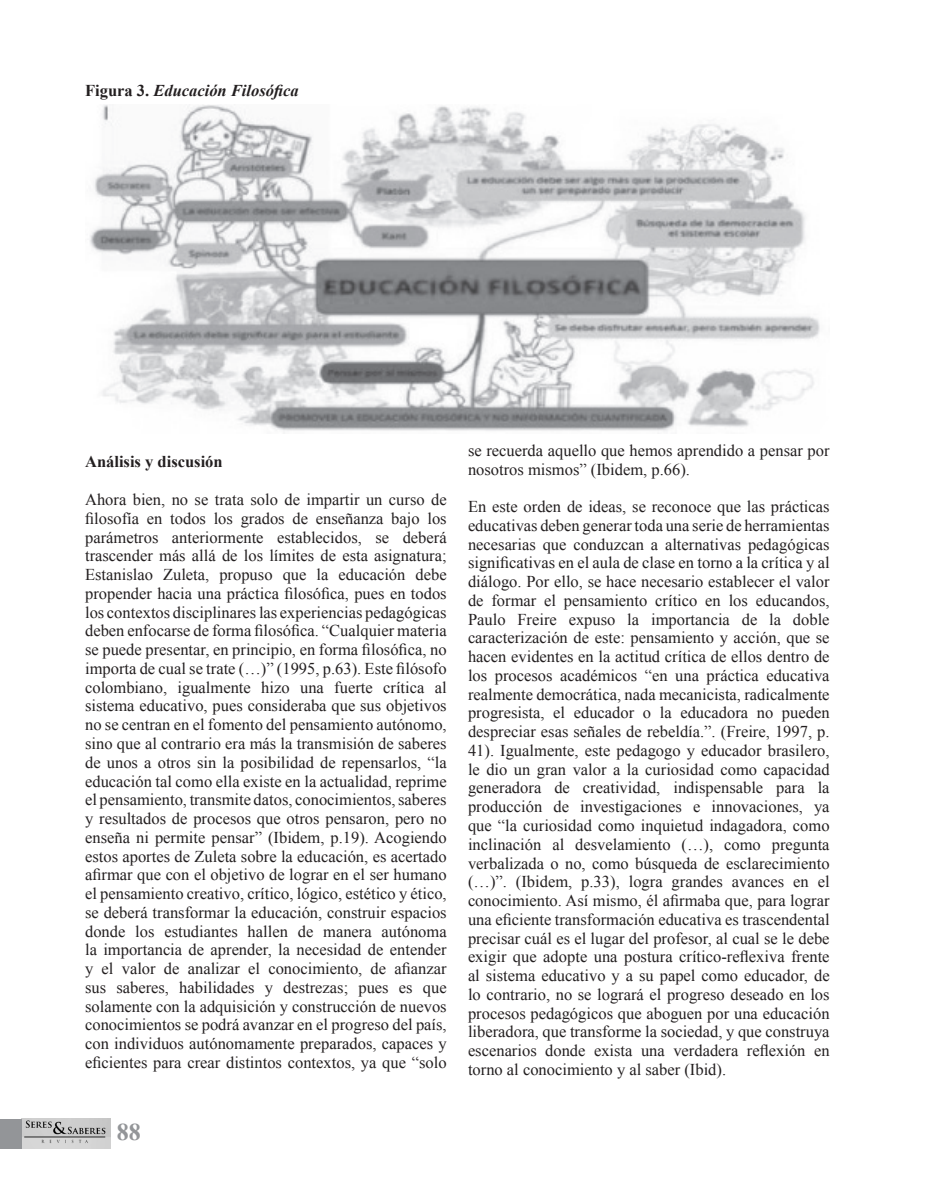
<style>
.page{position:relative;width:936px;height:1191px;background:#fff}
.page>*{position:absolute;margin:0;border:0;box-sizing:border-box;transform-origin:0 0}
.t1{font:700 24px "Times New Roman";color:#939598}
.t2{font:16.5px/18.8px "Times New Roman";color:#231f20;text-align:justify}
.t3{font:italic 700 16.5px "Times New Roman";color:#231f20}
.t4{font:700 16.5px "Times New Roman";color:#231f20}
.s1{font-style:normal}
</style>
<div class="page">
<img style="left:21px;top:1118px;width:89px;height:30px">
<div style="left:0;top:1118px;width:21px;height:30px;background:#939598"></div>
<img style="left:90px;top:105px;width:730px;height:329px">
<p class="t3" style="left:85px;top:79px;width:215px"><span class="s1">Figura 3.</span> Educación Filosófica</p>
<p class="t4" style="left:85px;top:449px;width:139px">Análisis y discusión</p>
<p class="t2" style="left:85px;top:490px;width:363px">Ahora bien, no se trata solo de impartir un curso de filosofía en todos los grados de enseñanza bajo los parámetros anteriormente establecidos, se deberá trascender más allá de los límites de esta asignatura; Estanislao Zuleta, propuso que la educación debe propender hacia una práctica filosófica, pues en todos los contextos disciplinares las experiencias pedagógicas deben enfocarse de forma filosófica. “Cualquier materia se puede presentar, en principio, en forma filosófica, no importa de cual se trate (…)” (1995, p.63). Este filósofo colombiano, igualmente hizo una fuerte crítica al sistema educativo, pues consideraba que sus objetivos no se centran en el fomento del pensamiento autónomo, sino que al contrario era más la transmisión de saberes de unos a otros sin la posibilidad de repensarlos, “la educación tal como ella existe en la actualidad, reprime el pensamiento, transmite datos, conocimientos, saberes y resultados de procesos que otros pensaron, pero no enseña ni permite pensar” (Ibidem, p.19). Acogiendo estos aportes de Zuleta sobre la educación, es acertado afirmar que con el objetivo de lograr en el ser humano el pensamiento creativo, crítico, lógico, estético y ético, se deberá transformar la educación, construir espacios donde los estudiantes hallen de manera autónoma la importancia de aprender, la necesidad de entender y el valor de analizar el conocimiento, de afianzar sus saberes, habilidades y destrezas; pues es que solamente con la adquisición y construcción de nuevos conocimientos se podrá avanzar en el progreso del país, con individuos autónomamente preparados, capaces y eficientes para crear distintos contextos, ya que “solo</p>
<h1 class="t1" style="left:117px;top:1115px;width:26px">88</h1>
<p class="t2" style="left:468px;top:440px;width:363px">se recuerda aquello que hemos aprendido a pensar por nosotros mismos” (Ibidem, p.66).</p>
<p class="t2" style="left:468px;top:497px;width:363px">En este orden de ideas, se reconoce que las prácticas educativas deben generar toda una serie de herramientas necesarias que conduzcan a alternativas pedagógicas significativas en el aula de clase en torno a la crítica y al diálogo. Por ello, se hace necesario establecer el valor de formar el pensamiento crítico en los educandos, Paulo Freire expuso la importancia de la doble caracterización de este: pensamiento y acción, que se hacen evidentes en la actitud crítica de ellos dentro de los procesos académicos “en una práctica educativa realmente democrática, nada mecanicista, radicalmente progresista, el educador o la educadora no pueden despreciar esas señales de rebeldía.”. (Freire, 1997, p.<br>41). Igualmente, este pedagogo y educador brasilero, le dio un gran valor a la curiosidad como capacidad generadora de creatividad, indispensable para la producción de investigaciones e innovaciones, ya que “la curiosidad como inquietud indagadora, como inclinación al desvelamiento (…), como pregunta verbalizada o no, como búsqueda de esclarecimiento (…)”. (Ibidem, p.33), logra grandes avances en el conocimiento. Así mismo, él afirmaba que, para lograr una eficiente transformación educativa es trascendental precisar cuál es el lugar del profesor, al cual se le debe exigir que adopte una postura crítico-reflexiva frente al sistema educativo y a su papel como educador, de lo contrario, no se logrará el progreso deseado en los procesos pedagógicos que aboguen por una educación liberadora, que transforme la sociedad, y que construya escenarios donde exista una verdadera reflexión en torno al conocimiento y al saber (Ibid).</p>
</div>
